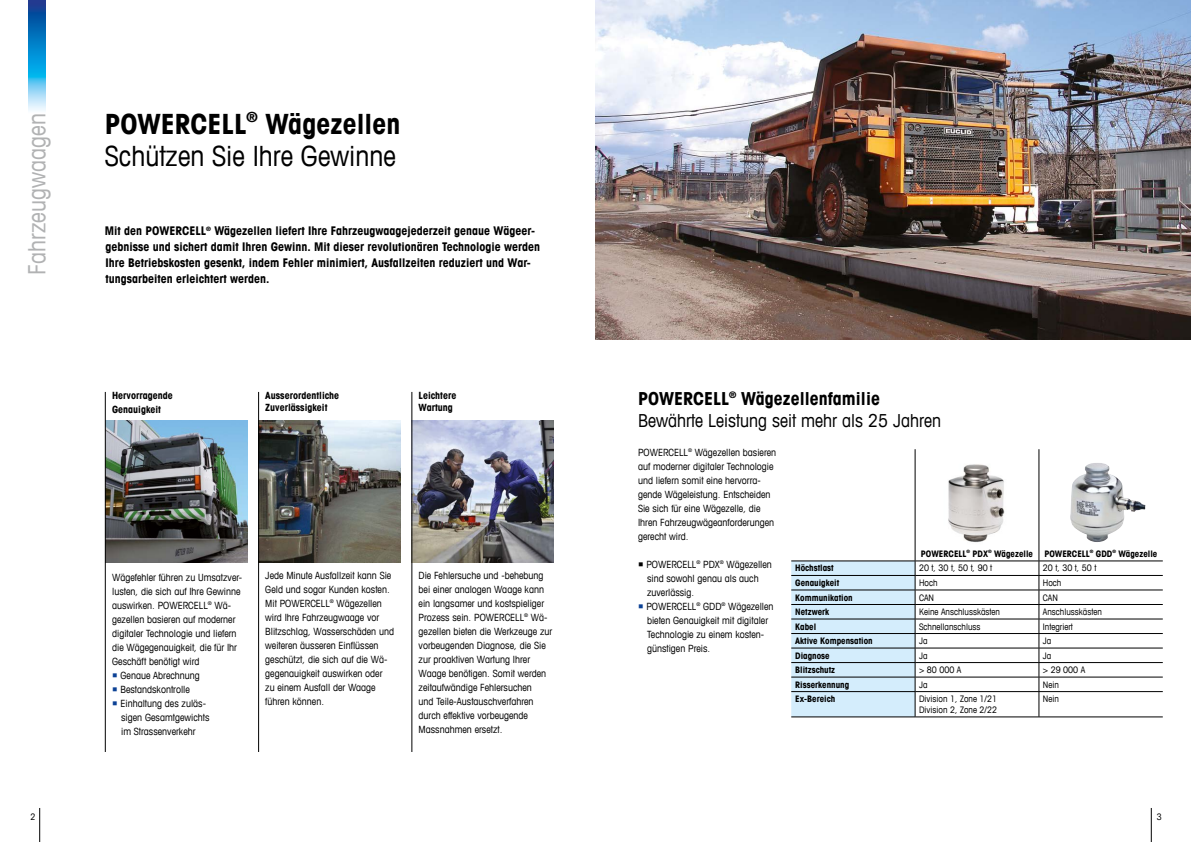
<style>
.page{position:relative;width:1191px;height:842px;background:#fff}
.page>*{position:absolute;margin:0;border:0;box-sizing:border-box;transform-origin:0 0}
.t1{font:condensed 28px/32px "Avant Garde Com";color:#000}
.t2{font:condensed 24px "Avant Garde Com";color:#b1b2b3}
.t3{font:condensed 18px/22px "Avant Garde Com";color:#000}
.t4{font:700 condensed 12px/16px "Avant Garde Com";color:#000}
.t5{font:condensed 10px/14px "Avant Garde Com";color:#000}
.t6{font:700 condensed 10px/12px "Avant Garde Com";color:#000}
.t7{font:condensed 9px/10.8px "Avant Garde Com";color:#000}
.t8{font:700 condensed 9px "Avant Garde Com";color:#000}
.s1{font-weight:700}
.s2{color:#0b4195}
</style>
<div class="page">
<hr style="left:1151px;top:808px;width:1px;height:34px;background:#000">
<hr style="left:39px;top:808px;width:1px;height:34px;background:#000">
<img style="left:28px;top:0;width:17px;height:111px">
<img style="left:106px;top:420px;width:141px;height:142px">
<img style="left:259px;top:420px;width:141px;height:142px">
<img style="left:412px;top:420px;width:141px;height:142px">
<hr style="left:258px;top:392px;width:1px;height:360px;background:#000">
<hr style="left:411px;top:392px;width:1px;height:360px;background:#000">
<hr style="left:105px;top:392px;width:1px;height:360px;background:#000">
<img style="left:596px;top:0;width:595px;height:340px">
<hr style="left:915px;top:449px;width:1px;height:112px;background:#000">
<hr style="left:1038px;top:449px;width:1px;height:112px;background:#000">
<hr style="left:915px;top:561px;width:124px;height:1px;background:#000">
<hr style="left:1039px;top:561px;width:123px;height:1px;background:#000">
<hr style="left:915px;top:575px;width:124px;height:1px;background:#000">
<hr style="left:1039px;top:575px;width:123px;height:1px;background:#000">
<hr style="left:915px;top:590px;width:124px;height:1px;background:#000">
<hr style="left:1039px;top:590px;width:123px;height:1px;background:#000">
<hr style="left:915px;top:604px;width:124px;height:1px;background:#000">
<hr style="left:1039px;top:604px;width:123px;height:1px;background:#000">
<hr style="left:915px;top:619px;width:124px;height:1px;background:#000">
<hr style="left:1039px;top:619px;width:123px;height:1px;background:#000">
<hr style="left:915px;top:633px;width:124px;height:1px;background:#000">
<hr style="left:1039px;top:633px;width:123px;height:1px;background:#000">
<hr style="left:915px;top:648px;width:124px;height:1px;background:#000">
<hr style="left:1039px;top:648px;width:123px;height:1px;background:#000">
<hr style="left:915px;top:662px;width:124px;height:1px;background:#000">
<hr style="left:1039px;top:662px;width:123px;height:1px;background:#000">
<hr style="left:915px;top:677px;width:124px;height:1px;background:#000">
<hr style="left:1039px;top:677px;width:123px;height:1px;background:#000">
<hr style="left:915px;top:691px;width:124px;height:1px;background:#000">
<svg style="left:791px;top:561px;width:125px;height:156px"></svg>
<hr style="left:1039px;top:691px;width:123px;height:1px;background:#000">
<svg style="left:1038px;top:561px;width:1px;height:156px"></svg>
<hr style="left:791px;top:717px;width:124px;height:1px;background:#000">
<hr style="left:915px;top:717px;width:124px;height:1px;background:#000">
<hr style="left:1039px;top:717px;width:123px;height:1px;background:#000">
<img style="left:948px;top:464px;width:57px;height:79px">
<img style="left:1070px;top:463px;width:75px;height:79px">
<h2 class="t2" style="left:22px;top:275px;width:163px;rotate:-90deg">Fahrzeugwaagen</h2>
<h1 class="t1" style="left:105px;top:107px;width:297px"><span class="s1">POWERCELL</span><sup>®</sup> <span class="s1">Wägezellen<br></span>Schützen Sie Ihre Gewinne</h1>
<p class="t4" style="left:105px;top:223px;width:437px">Mit den POWERCELL<sup>®</sup> Wägezellen liefert Ihre Fahrzeugwaagejederzeit genaue Wägeer&shy;gebnisse und sichert damit Ihren Gewinn. Mit dieser revolutionären Technologie werden Ihre Betriebskosten gesenkt, indem Fehler minimiert, Ausfallzeiten reduziert und War&shy;tungsarbeiten erleichtert werden.</p>
<p class="t6" style="left:112px;top:388px;width:62px;line-height:14px">Hervorragende<br>Genauigkeit</p>
<p class="t6" style="left:265px;top:389px;width:75px">Ausserordentliche<br>Zuverlässigkeit</p>
<p class="t6" style="left:418px;top:389px;width:39px">Leichtere<br>Wartung</p>
<p class="t5" style="left:112px;top:570px;width:131px">Wägefehler führen zu Umsatzver&shy;lusten, die sich auf Ihre Gewinne auswirken. POWERCELL<sup>®</sup> Wä&shy;gezellen basieren auf moderner digitaler Technologie und liefern die Wägegenauigkeit, die für Ihr<br>Geschäft benötigt wird</p>
<p class="t5" style="left:112px;top:668px;width:89px"><span class="s2">○</span> Genaue Abrechnung</p>
<p class="t5" style="left:112px;top:682px;width:79px"><span class="s2">○</span> Bestandskontrolle</p>
<p class="t5" style="left:121px;top:696px;width:90px;text-indent:-9px"><span class="s2">○</span> Einhaltung des zuläs&shy;sigen Gesamtgewichts im -Strassenverkehr</p>
<p class="t5" style="left:265px;top:568px;width:130px">Jede Minute Ausfallzeit kann Sie<br>Geld und sogar Kunden kosten.<br>Mit POWERCELL<sup>®</sup> Wägezellen wird Ihre Fahrzeugwaage vor<br>Blitzschlag, Wasserschäden und weiteren äusseren Einflüssen geschützt, die sich auf die Wä&shy;gegenauigkeit auswirken oder zu einem Ausfall der Waage -führen können.</p>
<p class="t5" style="left:418px;top:568px;width:135px">Die Fehlersuche und -behebung bei einer analogen Waage kann ein langsamer und kostspieliger<br>Prozess sein. POWERCELL<sup>®</sup> Wä&shy;gezellen bieten die Werkzeuge zur vorbeugenden Diagnose, die Sie zur proaktiven Wartung Ihrer<br>Waage benötigen. Somit werden zeitaufwändige Fehlersuchen<br>und Teile-Austauschverfahren durch effektive vorbeugende<br>Massnahmen ersetzt.</p>
<h3 class="t3" style="left:638px;top:387px;width:304px"><span class="s1">POWERCELL</span><sup>®</sup> <span class="s1">Wägezellenfamilie<br></span>Bewährte Leistung seit mehr als 25 Jahren</h3>
<p class="t5" style="left:638px;top:446px;width:140px">POWERCELL<sup>®</sup> Wägezellen basieren auf moderner digitaler Technologie und liefern somit eine hervorra&shy;gende Wägeleistung. Entscheiden<br>Sie sich für eine Wägezelle, die<br>Ihren Fahrzeugwägeanforderungen gerecht wird.</p>
<p class="t5" style="left:647px;top:558px;width:126px;text-indent:-9px">○ POWERCELL<sup>®</sup> PDX<sup>®</sup> Wägezellen sind sowohl genau als auch zuverlässig.</p>
<p class="t5" style="left:647px;top:600px;width:128px;text-indent:-9px"><span class="s2">○</span> POWERCELL<sup>®</sup> GDD<sup>®</sup> Wägezellen bieten Genauigkeit mit digitaler<br>Technologie zu einem kosten&shy;günstigen Preis.</p>
<p class="t8" style="left:921px;top:548px;width:114px">POWERCELL<sup>®</sup> PDX<sup>®</sup> Wägezelle</p>
<p class="t8" style="left:1044px;top:548px;width:115px">POWERCELL<sup>®</sup> GDD<sup>®</sup> Wägezelle</p>
<p class="t8" style="left:795px;top:562px;width:40px">Höchstlast</p>
<p class="t7" style="left:919px;top:563px;width:75px">20 t, 30 t, 50 t, 90 t</p>
<p class="t7" style="left:1043px;top:563px;width:55px">20 t, 30 t, 50 t</p>
<p class="t8" style="left:795px;top:577px;width:46px">Genauigkeit</p>
<p class="t7" style="left:919px;top:577px;width:20px">Hoch</p>
<p class="t7" style="left:1043px;top:577px;width:20px">Hoch</p>
<p class="t8" style="left:795px;top:591px;width:59px">Kommunikation</p>
<p class="t7" style="left:919px;top:592px;width:17px">CAN</p>
<p class="t7" style="left:1043px;top:592px;width:17px">CAN</p>
<p class="t8" style="left:795px;top:606px;width:35px">Netzwerk</p>
<p class="t7" style="left:919px;top:606px;width:82px">Keine Anschlusskästen</p>
<p class="t7" style="left:1043px;top:606px;width:60px">Anschlusskästen</p>
<p class="t8" style="left:795px;top:620px;width:23px">Kabel</p>
<p class="t7" style="left:919px;top:621px;width:63px">Schnellanschluss</p>
<p class="t7" style="left:1043px;top:621px;width:31px">Integriert</p>
<p class="t8" style="left:795px;top:635px;width:79px">Aktive Kompensation</p>
<p class="t7" style="left:919px;top:635px;width:10px">Ja</p>
<p class="t7" style="left:1043px;top:635px;width:10px">Ja</p>
<p class="t8" style="left:795px;top:649px;width:36px">Diagnose</p>
<p class="t7" style="left:919px;top:650px;width:10px">Ja</p>
<p class="t7" style="left:1043px;top:650px;width:10px">Ja</p>
<p class="t8" style="left:795px;top:664px;width:41px">Blitzschutz</p>
<p class="t7" style="left:919px;top:664px;width:44px">&gt; 80 000 A</p>
<p class="t7" style="left:1042px;top:664px;width:44px">&gt; 29 000 A</p>
<p class="t8" style="left:795px;top:679px;width:55px">Risserkennung</p>
<p class="t7" style="left:919px;top:679px;width:10px">Ja</p>
<p class="t7" style="left:1042px;top:679px;width:17px">Nein</p>
<p class="t8" style="left:795px;top:693px;width:41px">Ex-Bereich</p>
<p class="t7" style="left:919px;top:693px;width:80px">Division 1, Zone 1/21<br>Division 2, Zone 2/22</p>
<p class="t7" style="left:1042px;top:693px;width:17px">Nein</p>
<p class="t7" style="left:30px;top:811px;width:7px">2</p>
<p class="t7" style="left:1157px;top:811px;width:7px">3</p>
</div>
